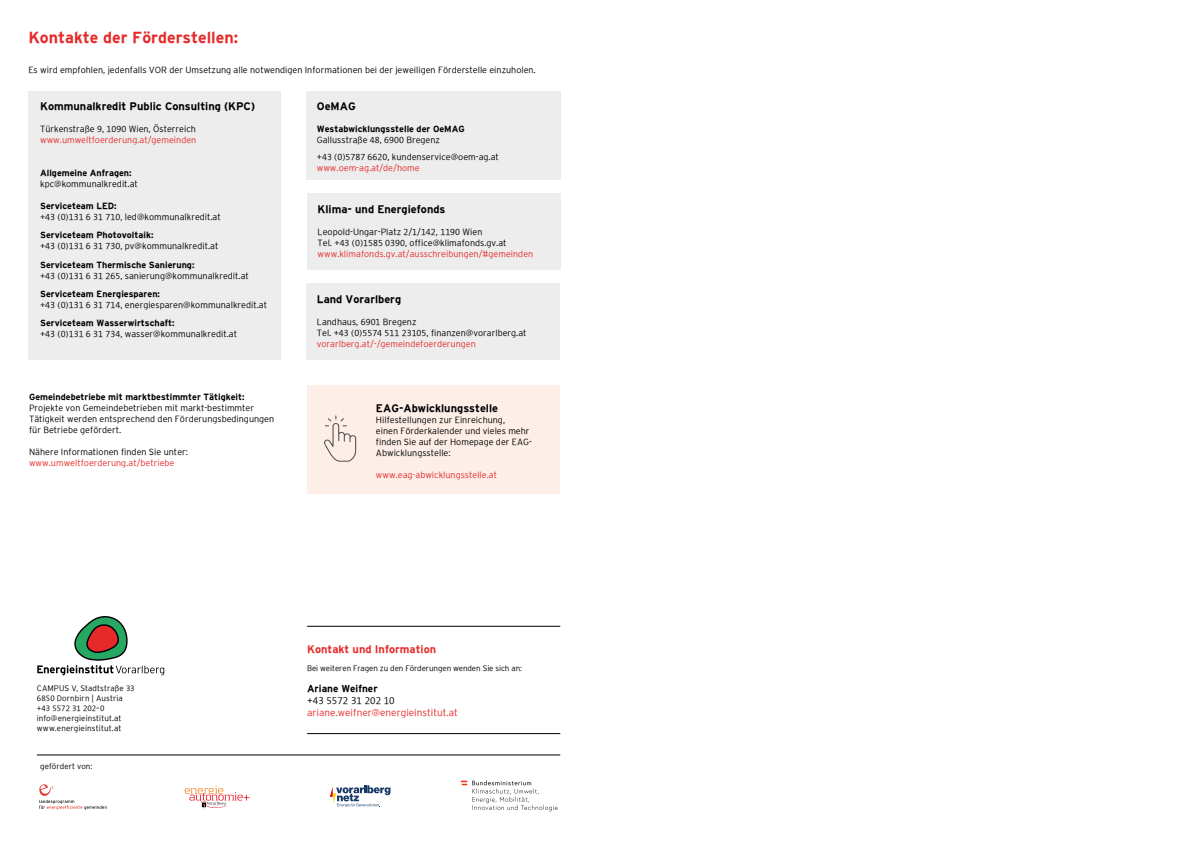
<style>
.page{position:relative;width:1191px;height:842px;background:#fff}
.page>*{position:absolute;margin:0;border:0;box-sizing:border-box;transform-origin:0 0}
.t1{font:700 16px "Energieinstitut";color:#e62a2a}
.t2{font:700 11px "Energieinstitut";color:#000}
.t3{font:700 11px "Energieinstitut";color:#e62a2a}
.t4{font:300 10px "Energieinstitut";color:#e62a2a}
.t5{font:300 10px "Energieinstitut";color:#000}
.t6{font:700 10px "Energieinstitut";color:#000}
.t7{font:300 9px/11px "Energieinstitut";color:#000}
.t8{font:700 9px "Energieinstitut";color:#000}
.t9{font:300 9px "Energieinstitut";color:#e62a2a}
.t10{font:300 8px/10px "Energieinstitut";letter-spacing:.005em;color:#000}
</style>
<div class="page">
<hr style="left:37px;top:755px;width:523px;height:1px;background:#000">
<svg style="left:185px;top:786px;width:64px;height:22px"></svg>
<svg style="left:330px;top:785px;width:60px;height:22px"></svg>
<svg style="left:462px;top:780px;width:95px;height:31px"></svg>
<svg style="left:39px;top:784px;width:68px;height:26px"></svg>
<svg style="left:37px;top:616px;width:127px;height:59px"></svg>
<hr style="left:307px;top:626px;width:253px;height:1px;background:#000">
<hr style="left:307px;top:733px;width:253px;height:1px;background:#000">
<div style="left:28px;top:91px;width:253px;height:269px;background:#ededed"></div>
<div style="left:306px;top:91px;width:254px;height:89px;background:#ededed"></div>
<div style="left:307px;top:193px;width:253px;height:77px;background:#ededed"></div>
<div style="left:306px;top:283px;width:253px;height:77px;background:#ededed"></div>
<div style="left:307px;top:386px;width:252px;height:108px;background:#fdeee8"></div>
<svg style="left:324px;top:415px;width:32px;height:47px"></svg>
<h1 class="t1" style="left:28px;top:28px;width:211px">Kontakte der Förderstellen:</h1>
<p class="t7" style="left:28px;top:65px;width:509px">Es wird empfohlen, jedenfalls VOR der Umsetzung alle notwendigen Informationen bei der jeweiligen Förderstelle einzuholen.</p>
<p class="t2" style="left:40px;top:100px;width:216px">Kommunalkredit Public Consulting (KPC)</p>
<p class="t7" style="left:40px;top:124px;width:157px">Türkenstraße 9, 1090 Wien, Österreich</p>
<p class="t9" style="left:40px;top:135px;width:158px">www.umweltfoerderung.at/gemeinden</p>
<p class="t8" style="left:40px;top:168px;width:93px">Allgemeine Anfragen:</p>
<p class="t7" style="left:40px;top:179px;width:99px">kpc@kommunalkredit.at</p>
<p class="t8" style="left:40px;top:201px;width:78px">Serviceteam LED:</p>
<p class="t7" style="left:40px;top:212px;width:182px">+43 (0)131 6 31 710, led@kommunalkredit.at</p>
<p class="t8" style="left:40px;top:230px;width:115px">Serviceteam Photovoltaik:</p>
<p class="t7" style="left:40px;top:241px;width:180px">+43 (0)131 6 31 730, pv@kommunalkredit.at</p>
<p class="t8" style="left:40px;top:259px;width:156px">Serviceteam Thermische Sanierung:</p>
<p class="t7" style="left:40px;top:270px;width:210px">+43 (0)131 6 31 265, sanierung@kommunalkredit.at</p>
<p class="t8" style="left:40px;top:288px;width:121px">Serviceteam Energiesparen:</p>
<p class="t7" style="left:40px;top:299px;width:228px">+43 (0)131 6 31 714, energiesparen@kommunalkredit.at</p>
<p class="t8" style="left:40px;top:317px;width:136px">Serviceteam Wasserwirtschaft:</p>
<p class="t7" style="left:40px;top:328px;width:198px">+43 (0)131 6 31 734, wasser@kommunalkredit.at</p>
<p class="t2" style="left:317px;top:100px;width:40px">OeMAG</p>
<p class="t8" style="left:317px;top:124px;width:149px">Westabwicklungsstelle der OeMAG</p>
<p class="t7" style="left:317px;top:132px;width:184px;line-height:16.7px">Gallusstraße 48, 6900 Bregenz<br>+43 (0)5787 6620, kundenservice@oem-ag.at</p>
<p class="t9" style="left:317px;top:163px;width:104px">www.oem-ag.at/de/home</p>
<p class="t2" style="left:317px;top:203px;width:129px">Klima- und Energiefonds</p>
<p class="t7" style="left:317px;top:227px;width:191px">Leopold-Ungar-Platz 2/1/142, 1190 Wien<br>Tel. +43 (0)1585 0390, office@klimafonds.gv.at</p>
<p class="t9" style="left:317px;top:249px;width:217px">www.klimafonds.gv.at/ausschreibungen/#gemeinden</p>
<p class="t2" style="left:317px;top:293px;width:86px">Land Vorarlberg</p>
<p class="t7" style="left:317px;top:317px;width:211px">Landhaus, 6901 Bregenz<br>Tel. +43 (0)5574 511 23105, finanzen@vorarlberg.at</p>
<p class="t9" style="left:317px;top:339px;width:160px">vorarlberg.at/-/gemeindefoerderungen</p>
<p class="t8" style="left:29px;top:392px;width:217px">Gemeindebetriebe mit marktbestimmter Tätigkeit:</p>
<p class="t7" style="left:29px;top:403px;width:247px">Projekte von Gemeindebetrieben mit markt-bestimmter<br>Tätigkeit werden entsprechend den Förderungsbedingungen für Betriebe gefördert.</p>
<p class="t7" style="left:29px;top:447px;width:160px">Nähere Informationen finden Sie unter:</p>
<p class="t9" style="left:29px;top:458px;width:147px">www.umweltfoerderung.at/betriebe</p>
<p class="t2" style="left:376px;top:402px;width:124px">EAG-Abwicklungsstelle</p>
<p class="t7" style="left:376px;top:414px;width:158px">Hilfestellungen zur Einreichung,<br>einen Förderkalender und vieles mehr finden Sie auf der Homepage der EAG-<br>Abwicklungsstelle:</p>
<p class="t9" style="left:376px;top:469px;width:123px">www.eag-abwicklungsstelle.at</p>
<p class="t10" style="left:37px;top:683px;width:99px">CAMPUS V, Stadtstraße 33<br>6850 Dornbirn | Austria +43 5572 31 202–0 info@energieinstitut.at www.energieinstitut.at</p>
<p class="t10" style="left:40px;top:762px;width:54px">gefördert von:</p>
<p class="t3" style="left:307px;top:643px;width:131px">Kontakt und Information</p>
<p class="t10" style="left:307px;top:663px;width:216px">Bei weiteren Fragen zu den Förderungen wenden Sie sich an:</p>
<p class="t6" style="left:307px;top:682px;width:72px">Ariane Weifner</p>
<p class="t5" style="left:307px;top:694px;width:89px">+43 5572 31 202 10</p>
<p class="t4" style="left:307px;top:706px;width:152px">ariane.weifner@energieinstitut.at</p>
</div>
